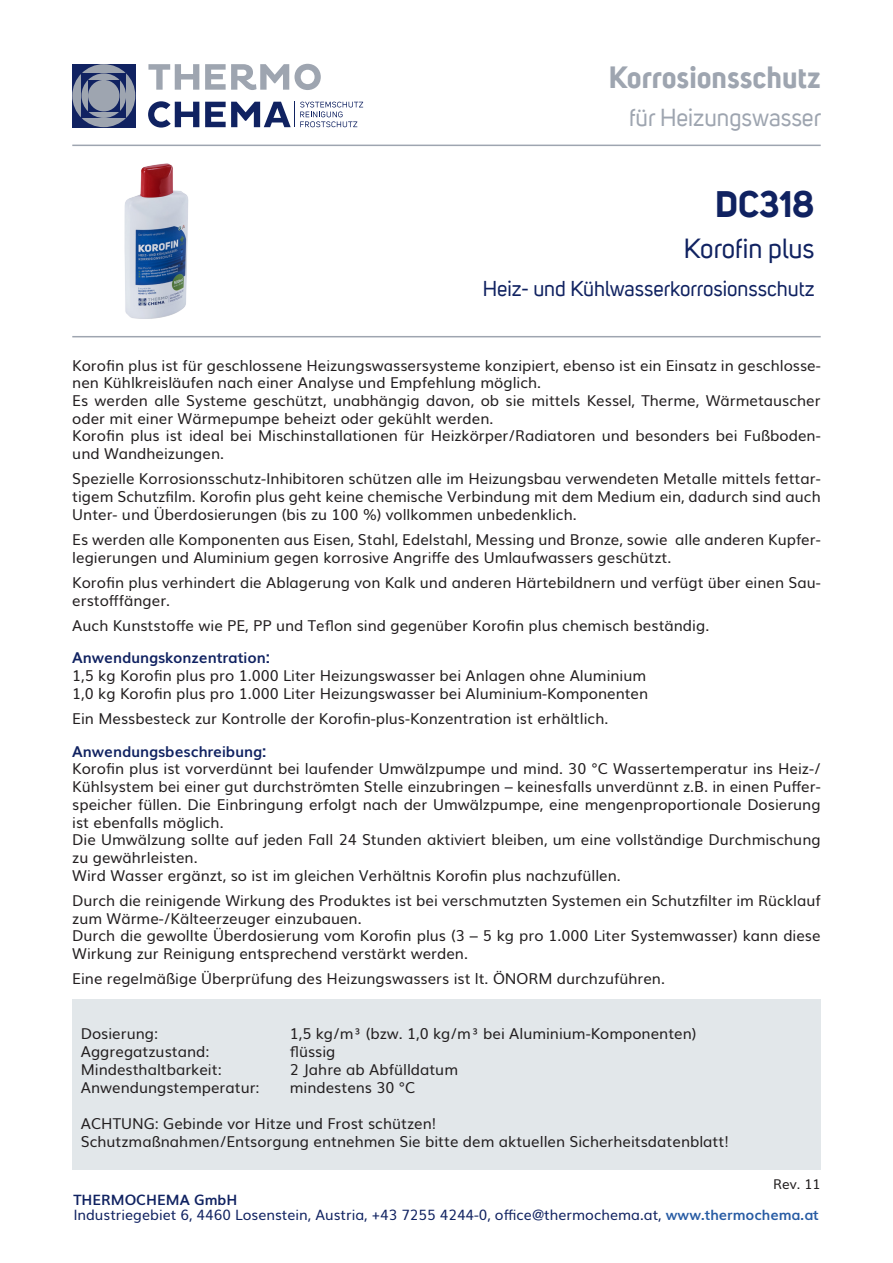
<style>
.page{position:relative;width:893px;height:1263px;background:#fff}
.page>*{position:absolute;margin:0;border:0;box-sizing:border-box;transform-origin:0 0}
.Artikelnummer{font:700 36px "Uni Sans";color:#102261}
.t1{font:700 30px "Uni Sans";color:#9ea5b0}
.Artikelbeschreibung{font:27px "Uni Sans";color:#102261}
.Artikelbeschreibung-2{font:24px "Uni Sans";color:#9ea5b0}
.Artikelbeschreibung-3{font:21px "Uni Sans";color:#102261}
.Artikeltext{font:15px/17.7px "Muli";color:#231f20}
.Anwendungsbeschreibu{font:15px/17.7px "Muli";color:#231f20}
.Eigenschaften{font:15px "Muli";color:#231f20}
.Anwendungskonzentrat{font:15px "Muli";color:#231f20}
.Anwendungskonzentrat-2{font:700 15px "Muli";color:#102261}
.Anwendungsbeschreibu-2{font:700 15px "Muli";color:#102261}
.t2{font:14.25px "Muli";color:#102261}
.t3{font:700 14.25px "Muli";color:#102261}
.t4{font:13.5px "Muli";color:#231f20}
.s1{font-weight:700;color:#285ca4}
</style>
<div class="page">
<div style="left:72px;top:999px;width:749px;height:170px;background:#e2e7ea"></div>
<img style="left:124px;top:163px;width:65px;height:156px">
<hr style="left:72px;top:145px;width:749px;height:1px;background:#9ea5b0">
<hr style="left:72px;top:336px;width:749px;height:1px;background:#9ea5b0">
<svg style="left:148px;top:64px;width:51px;height:26px"></svg>
<svg style="left:205px;top:64px;width:116px;height:26px"></svg>
<svg style="left:148px;top:101px;width:51px;height:27px"></svg>
<div style="left:72px;top:64px;width:63px;height:63px;background:#102261"></div>
<div style="left:72px;top:64px;width:63px;height:63px;background:#9ea5b0;border-radius:50%"></div>
<div style="left:82px;top:73px;width:44px;height:45px;background:#102261"></div>
<div style="left:82px;top:73px;width:44px;height:45px;background:#9ea5b0;border-radius:50%"></div>
<svg style="left:88px;top:80px;width:32px;height:31px"></svg>
<div style="left:88px;top:80px;width:32px;height:31px;background:#9ea5b0;border-radius:50%"></div>
<svg style="left:205px;top:102px;width:158px;height:25px"></svg>
<p class="t1" style="left:609px;top:59px;width:214px">Korrosionsschutz</p>
<p class="Artikelbeschreibung-2" style="left:629px;top:104px;width:194px">für Heizungswasser</p>
<p class="Artikelnummer" style="left:715px;top:182px;width:101px">DC318</p>
<p class="Artikelbeschreibung" style="left:684px;top:233px;width:132px">Korofin plus</p>
<p class="Artikelbeschreibung-3" style="left:483px;top:277px;width:333px">Heiz- und Kühlwasserkorrosionsschutz</p>
<p class="Artikeltext" style="left:72px;top:355px;width:750px">Korofin plus ist für geschlossene Heizungswassersysteme konzipiert, ebenso ist ein Einsatz in geschlosse&shy;nen Kühlkreisläufen nach einer Analyse und Empfehlung möglich.</p>
<p class="Artikeltext" style="left:72px;top:391px;width:750px">Es werden alle Systeme geschützt, unabhängig davon, ob sie mittels Kessel, Therme, Wärmetauscher oder mit einer Wärmepumpe beheizt oder gekühlt werden.</p>
<p class="Artikeltext" style="left:72px;top:426px;width:750px">Korofin plus ist ideal bei Mischinstallationen für Heizkörper/Radiatoren und besonders bei Fußboden&shy;und Wandheizungen.</p>
<p class="Artikeltext" style="left:72px;top:469px;width:750px;text-align:justify">Spezielle Korrosionsschutz-Inhibitoren schützen alle im Heizungsbau verwendeten Metalle mittels fettar&shy;tigem Schutzfilm. Korofin plus geht keine chemische Verbindung mit dem Medium ein, dadurch sind auch Unter- und Überdosierungen (bis zu 100 %) vollkommen unbedenklich.</p>
<p class="Artikeltext" style="left:72px;top:529px;width:750px">Es werden alle Komponenten aus Eisen, Stahl, Edelstahl, Messing und Bronze, sowie alle anderen Kupfer&shy;legierungen und Aluminium gegen korrosive Angriffe des Umlaufwassers geschützt.</p>
<p class="Artikeltext" style="left:72px;top:572px;width:750px">Korofin plus verhindert die Ablagerung von Kalk und anderen Härtebildnern und verfügt über einen Sau&shy;erstofffänger.</p>
<p class="Artikeltext" style="left:72px;top:615px;width:638px">Auch Kunststoffe wie PE, PP und Teflon sind gegenüber Korofin plus chemisch beständig.</p>
<p class="Anwendungskonzentrat-2" style="left:72px;top:646px;width:199px">Anwendungskonzentration:</p>
<p class="Anwendungskonzentrat" style="left:72px;top:663px;width:575px">1,5 kg Korofin plus pro 1.000 Liter Heizungswasser bei Anlagen ohne Aluminium</p>
<p class="Anwendungskonzentrat" style="left:72px;top:681px;width:577px">1,0 kg Korofin plus pro 1.000 Liter Heizungswasser bei Aluminium-Komponenten</p>
<p class="Anwendungskonzentrat" style="left:72px;top:706px;width:538px">Ein Messbesteck zur Kontrolle der Korofin-plus-Konzentration ist erhältlich.</p>
<p class="Anwendungsbeschreibu-2" style="left:72px;top:739px;width:196px">Anwendungsbeschreibung:</p>
<p class="Anwendungsbeschreibu" style="left:72px;top:759px;width:750px;text-align:justify">Korofin plus ist vorverdünnt bei laufender Umwälzpumpe und mind. 30 °C Wassertemperatur ins Heiz-/ Kühlsystem bei einer gut durchströmten Stelle einzubringen – keinesfalls unverdünnt z.B. in einen Puffer&shy;speicher füllen. Die Einbringung erfolgt nach der Umwälzpumpe, eine mengenproportionale Dosierung ist ebenfalls möglich.</p>
<p class="Anwendungsbeschreibu" style="left:72px;top:830px;width:750px">Die Umwälzung sollte auf jeden Fall 24 Stunden aktiviert bleiben, um eine vollständige Durchmischung zu gewährleisten.</p>
<p class="Anwendungsbeschreibu" style="left:72px;top:865px;width:550px">Wird Wasser ergänzt, so ist im gleichen Verhältnis Korofin plus nachzufüllen.</p>
<p class="Anwendungsbeschreibu" style="left:72px;top:890px;width:750px">Durch die reinigende Wirkung des Produktes ist bei verschmutzten Systemen ein Schutzfilter im Rücklauf zum Wärme-/Kälteerzeuger einzubauen.</p>
<p class="Anwendungsbeschreibu" style="left:72px;top:926px;width:750px">Durch die gewollte Überdosierung vom Korofin plus (3 – 5 kg pro 1.000 Liter Systemwasser) kann diese<br>Wirkung zur Reinigung entsprechend verstärkt werden.</p>
<p class="Anwendungsbeschreibu" style="left:72px;top:969px;width:594px">Eine regelmäßige Überprüfung des Heizungswassers ist lt. ÖNORM durchzuführen.</p>
<p class="Eigenschaften" style="left:81px;top:1021px;width:79px">Dosierung:</p>
<p class="Eigenschaften" style="left:290px;top:1021px;width:408px">1,5 kg/m³ (bzw. 1,0 kg/m³ bei Aluminium-Komponenten)</p>
<p class="Eigenschaften" style="left:81px;top:1039px;width:130px">Aggregatzustand:</p>
<p class="Eigenschaften" style="left:290px;top:1039px;width:47px">flüssig</p>
<p class="Eigenschaften" style="left:81px;top:1057px;width:142px">Mindesthaltbarkeit:</p>
<p class="Eigenschaften" style="left:290px;top:1057px;width:170px">2 Jahre ab Abfülldatum</p>
<p class="Eigenschaften" style="left:81px;top:1075px;width:180px">Anwendungstemperatur:</p>
<p class="Eigenschaften" style="left:290px;top:1075px;width:127px">mindestens 30 °C</p>
<p class="Eigenschaften" style="left:81px;top:1111px;width:357px">ACHTUNG: Gebinde vor Hitze und Frost schützen!</p>
<p class="Eigenschaften" style="left:81px;top:1129px;width:649px">Schutzmaßnahmen/Entsorgung entnehmen Sie bitte dem aktuellen Sicherheitsdatenblatt!</p>
<p class="t4" style="left:773px;top:1173px;width:49px">Rev. 11</p>
<p class="t3" style="left:73px;top:1189px;width:166px">THERMOCHEMA GmbH</p>
<p class="t2" style="left:73px;top:1204px;width:747px">Industriegebiet 6, 4460 Losenstein, Austria, +43 7255 4244-0, office@thermochema.at, <span class="s1">www.thermochema.at</span></p>
</div>
